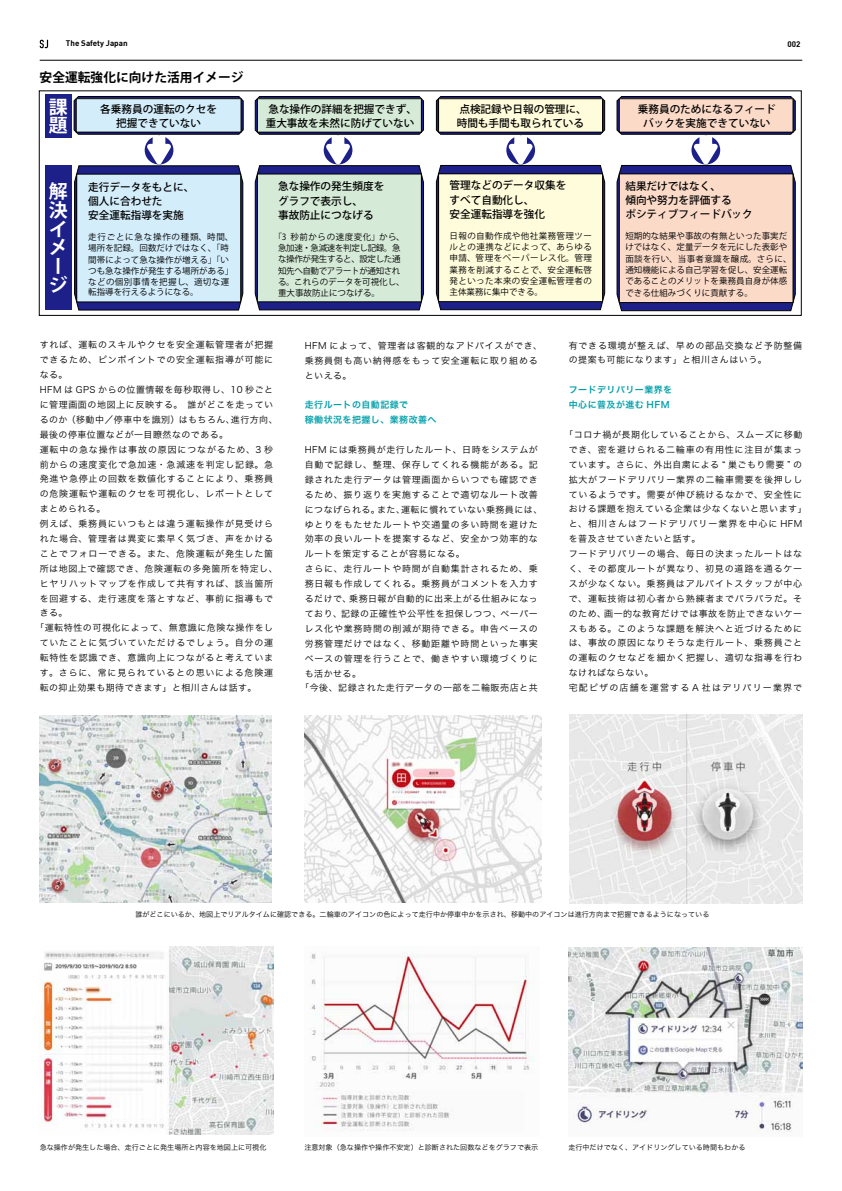
<style>
.page{position:relative;width:842px;height:1191px;background:#fff}
.page>*{position:absolute;margin:0;border:0;box-sizing:border-box;transform-origin:0 0}
.t1{font:700 18.7px/18.7px "Koz Go Pro";color:#fff}
.t2{font:700 12.7px "Koz Go Pro";color:#000}
.t3{font:500 10.6px/14.2px "Koz Go Pro";color:#000}
.t4{font:9px/14.9px "Hira Kaku Pro N W3";letter-spacing:.085em;color:#000}
.t5{font:9px "Hira Kaku Pro N W3";letter-spacing:.05em;color:#000}
.t6{font:9px "Hira Kaku Pro N W3";letter-spacing:.06em;color:#000}
.t7{font:9px/14.9px "Hira Kaku Pro N W6";letter-spacing:.05em;color:#00a0aa}
.t8{font:9px "Hira Kaku Pro N W3";letter-spacing:.055em;color:#000}
.t9{font:9px "Hira Kaku Pro N W3";letter-spacing:.065em;color:#000}
.t10{font:8.5px/11.3px "Koz Go Pro";letter-spacing:.005em;color:#000}
.t11{font:8.5px/11.3px "Koz Go Pro";letter-spacing:-.04em;color:#000}
.t12{font:700 8px "DIN";color:#000}
.t13{font:7.1px "Hira Kaku Pro N W3";color:#000}
</style>
<div class="page">
<svg style="left:40px;top:40px;width:8px;height:8px"></svg>
<hr style="left:40px;top:60px;width:762px;height:1px;background:#000">
<div style="left:39px;top:90px;width:763px;height:226px;border:1px solid #000"></div>
<div style="left:45px;top:94px;width:26px;height:44px;background:#1d2088"></div>
<div style="left:45px;top:166px;width:26px;height:144px;background:#1d2088"></div>
<svg style="left:73px;top:96px;width:171px;height:215px"></svg>
<div style="left:76px;top:99px;width:165px;height:33px;background:#d3edfb"></div>
<div style="left:76px;top:98px;width:166px;height:35px;border:1px solid #000"></div>
<svg style="left:254px;top:96px;width:170px;height:215px"></svg>
<div style="left:257px;top:99px;width:164px;height:33px;background:#d5ead7"></div>
<div style="left:257px;top:98px;width:165px;height:35px;border:1px solid #000"></div>
<svg style="left:616px;top:96px;width:180px;height:216px"></svg>
<div style="left:619px;top:99px;width:174px;height:33px;background:#fbdac8"></div>
<div style="left:619px;top:98px;width:174px;height:35px;border:1px solid #000"></div>
<svg style="left:435px;top:96px;width:171px;height:215px"></svg>
<div style="left:439px;top:99px;width:163px;height:33px;background:#fffcdb"></div>
<div style="left:438px;top:98px;width:165px;height:35px;border:1px solid #000"></div>
<img style="left:40px;top:715px;width:232px;height:188px">
<img style="left:304px;top:715px;width:237px;height:187px">
<img style="left:569px;top:714px;width:233px;height:189px">
<img style="left:40px;top:946px;width:233px;height:189px">
<img style="left:310px;top:952px;width:225px;height:179px">
<img style="left:568px;top:947px;width:234px;height:185px">
<p class="t12" style="left:66px;top:38px;width:63px">The Safety Japan</p>
<p class="t12" style="left:787px;top:39px;width:15px">002</p>
<h2 class="t2" style="left:40px;top:70px;width:205px">安全運転強化に向けた活用イメージ</h2>
<p class="t3" style="left:100px;top:102px;width:118px;text-align:center">各乗務員の運転のクセを把握できていない</p>
<p class="t3" style="left:266px;top:102px;width:153px">急な操作の詳細を把握できず、重大事故を未然に防げていない</p>
<p class="t3" style="left:638px;top:102px;width:140px;text-align:center">乗務員のためになるフィードバックを実施できていない</p>
<h1 class="t1" style="left:49px;top:99px;width:20px">課題</h1>
<p class="t3" style="left:457px;top:102px;width:132px">点検記録や日報の管理に、時間も手間も取られている</p>
<h1 class="t1" style="left:49px;top:183px;width:20px;text-align:justify">解決イメージ</h1>
<p class="t3" style="left:88px;top:180px;width:108px">走行データをもとに、個人に合わせた<br>安全運転指導を実施</p>
<p class="t10" style="left:88px;top:231px;width:147px">走行ごとに急な操作の種類、時間、場所を記録。回数だけではなく、「時間帯によって急な操作が増える」「いつも急な操作が発生する場所がある」などの個別事情を把握し、適切な運</p>
<p class="t10" style="left:88px;top:287px;width:112px">転指導を行えるようになる。</p>
<p class="t3" style="left:278px;top:180px;width:108px">急な操作の発生頻度をグラフで表示し、<br>事故防止につなげる</p>
<p class="t11" style="left:278px;top:231px;width:128px;text-indent:-4px">「3 秒前からの速度変化」から、急加速・急減速を判定し記録。急な操作が発生すると、設定した通知先へ自動でアラートが通知される。これらのデータを可視化し、重大事故防止につなげる。</p>
<p class="t3" style="left:449px;top:179px;width:118px">管理などのデータ収集をすべて自動化し、<br>安全運転指導を強化</p>
<p class="t10" style="left:449px;top:230px;width:144px;text-align:justify">日報の自動作成や他社業務管理ツールとの連携などによって、あらゆる申請、管理をペーパーレス化。管理業務を削減することで、安全運転啓発といった本来の安全運転管理者の主体業務に集中できる。</p>
<p class="t3" style="left:625px;top:179px;width:129px">結果だけではなく、<br>傾向や努力を評価する<br>ポシティブフィードバック</p>
<p class="t10" style="left:625px;top:230px;width:168px">短期的な結果や事故の有無といった事実だけではなく、定量データを元にした表彰や面談を行い、当事者意識を醸成。さらに、通知機能による自己学習を促し、安全運転であることのメリットを乗務員自身が体感できる仕組みづくりに貢献する。</p>
<p class="t4" style="left:40px;top:337px;width:235px">すれば、運転のスキルやクセを安全運転管理者が把握</p>
<p class="t4" style="left:40px;top:352px;width:235px">できるため、ピンポイントでの安全運転指導が可能に</p>
<p class="t4" style="left:40px;top:367px;width:29px">なる。</p>
<p class="t5" style="left:40px;top:382px;width:235px">HFM は GPS からの位置情報を毎秒取得し、10 秒ごと</p>
<p class="t9" style="left:40px;top:396px;width:235px">に管理画面の地図上に反映する。 誰がどこを走ってい</p>
<p class="t5" style="left:40px;top:411px;width:240px">るのか（移動中／停車中を識別）はもちろん、進行方向、</p>
<p class="t5" style="left:40px;top:426px;width:190px">最後の停車位置などが一目瞭然なのである。</p>
<p class="t4" style="left:40px;top:441px;width:235px">運転中の急な操作は事故の原因につながるため、3 秒</p>
<p class="t4" style="left:40px;top:456px;width:235px">前からの速度変化で急加速・急減速を判定し記録。急</p>
<p class="t4" style="left:40px;top:471px;width:235px">発進や急停止の回数を数値化することにより、乗務員</p>
<p class="t4" style="left:40px;top:486px;width:235px">の危険運転や運転のクセを可視化し、レポートとして</p>
<p class="t4" style="left:40px;top:501px;width:67px">まとめられる。</p>
<p class="t4" style="left:40px;top:515px;width:235px">例えば、乗務員にいつもとは違う運転操作が見受けら</p>
<p class="t4" style="left:40px;top:530px;width:235px">れた場合、管理者は異変に素早く気づき、声をかける</p>
<p class="t4" style="left:40px;top:545px;width:235px">ことでフォローできる。また、危険運転が発生した箇</p>
<p class="t6" style="left:40px;top:560px;width:239px">所は地図上で確認でき、危険運転の多発箇所を特定し、</p>
<p class="t4" style="left:40px;top:575px;width:235px">ヒヤリハットマップを作成して共有すれば、該当箇所</p>
<p class="t4" style="left:40px;top:590px;width:235px">を回避する、走行速度を落とすなど、事前に指導もで</p>
<p class="t4" style="left:40px;top:605px;width:29px">きる。</p>
<p class="t6" style="left:35px;top:620px;width:240px">「運転特性の可視化によって、無意識に危険な操作をし</p>
<p class="t4" style="left:40px;top:635px;width:235px">ていたことに気づいていただけるでしょう。自分の運</p>
<p class="t4" style="left:40px;top:649px;width:235px">転特性を認識でき、意識向上につながると考えていま</p>
<p class="t4" style="left:40px;top:664px;width:235px">す。さらに、常に見られているとの思いによる危険運</p>
<p class="t5" style="left:40px;top:679px;width:218px">転の抑止効果も期待できます」と相川さんは話す。</p>
<p class="t4" style="left:305px;top:337px;width:239px">HFM によって、管理者は客観的なアドバイスができ、乗務員側も高い納得感をもって安全運転に取り組めるといえる。</p>
<p class="t7" style="left:305px;top:397px;width:133px">走行ルートの自動記録で<br>稼働状況を把握し、業務改善へ</p>
<p class="t8" style="left:305px;top:442px;width:235px">HFM には乗務員が走行したルート、日時をシステムが</p>
<p class="t4" style="left:305px;top:456px;width:235px">自動で記録し、整理、保存してくれる機能がある。記</p>
<p class="t4" style="left:305px;top:471px;width:234px">録された走行データは管理画面からいつでも確認でき</p>
<p class="t4" style="left:305px;top:486px;width:235px">るため、振り返りを実施することで適切なルート改善</p>
<p class="t5" style="left:305px;top:501px;width:239px">につなげられる。また、運転に慣れていない乗務員には、</p>
<p class="t4" style="left:305px;top:516px;width:234px">ゆとりをもたせたルートや交通量の多い時間を避けた</p>
<p class="t4" style="left:305px;top:531px;width:235px">効率の良いルートを提案するなど、安全かつ効率的な</p>
<p class="t5" style="left:305px;top:546px;width:162px">ルートを策定することが容易になる。</p>
<p class="t4" style="left:305px;top:561px;width:234px">さらに、走行ルートや時間が自動集計されるため、乗</p>
<p class="t4" style="left:305px;top:575px;width:235px">務日報も作成してくれる。乗務員がコメントを入力す</p>
<p class="t5" style="left:305px;top:590px;width:235px">るだけで、乗務日報が自動的に出来上がる仕組みになっ</p>
<p class="t5" style="left:305px;top:605px;width:235px">ており、記録の正確性や公平性を担保しつつ、ペーパー</p>
<p class="t4" style="left:305px;top:620px;width:235px">レス化や業務時間の削減が期待できる。申告ベースの</p>
<p class="t4" style="left:305px;top:635px;width:235px">労務管理だけではなく、移動距離や時間といった事実</p>
<p class="t4" style="left:305px;top:650px;width:235px">ベースの管理を行うことで、働きやすい環境づくりに</p>
<p class="t4" style="left:305px;top:665px;width:58px">も活かせる。</p>
<p class="t6" style="left:300px;top:680px;width:239px">「今後、記録された走行データの一部を二輪販売店と共</p>
<p class="t4" style="left:569px;top:337px;width:235px">有できる環境が整えば、早めの部品交換など予防整備の提案も可能になります」と相川さんはいう。</p>
<p class="t7" style="left:569px;top:382px;width:105px">フードデリバリー業界を中心に普及が進む HFM</p>
<p class="t4" style="left:569px;top:426px;width:239px;text-indent:-4px">「コロナ禍が長期化していることから、スムーズに移動でき、密を避けられる二輪車の有用性に注目が集まっています。さらに、外出自粛による “ 巣ごもり需要 ” の拡大がフードデリバリー業界の二輪車需要を後押ししているようです。需要が伸び続けるなかで、安全性における課題を抱えている企業は少なくないと思います」と、相川さんはフードデリバリー業界を中心に HFMを普及させていきたいと話す。<br>フードデリバリーの場合、毎日の決まったルートはなく、その都度ルートが異なり、初見の道路を通るケースが少なくない。乗務員はアルバイトスタッフが中心で、運転技術は初心者から熟練者までバラバラだ。そのため、画一的な教育だけでは事故を防止できないケースもある。このような課題を解決へと近づけるためには、事故の原因になりそうな走行ルート、乗務員ごとの運転のクセなどを細かく把握し、適切な指導を行わなければならない。<br>宅配ピザの店舗を運営する A 社はデリバリー業界で</p>
<p class="t13" style="left:135px;top:908px;width:576px">誰がどこにいるか、地図上でリアルタイムに確認できる。二輪車のアイコンの色によって走行中か停車中かを示され、移動中のアイコンは進行方向まで把握できるようになっている</p>
<p class="t13" style="left:40px;top:1140px;width:228px">急な操作が発生した場合、走行ごとに発生場所と内容を地図上に可視化</p>
<p class="t13" style="left:304px;top:1140px;width:235px">注意対象（急な操作や操作不安定）と診断された回数などをグラフで表示</p>
<p class="t13" style="left:568px;top:1140px;width:179px">走行中だけでなく、アイドリングしている時間もわかる</p>
</div>
